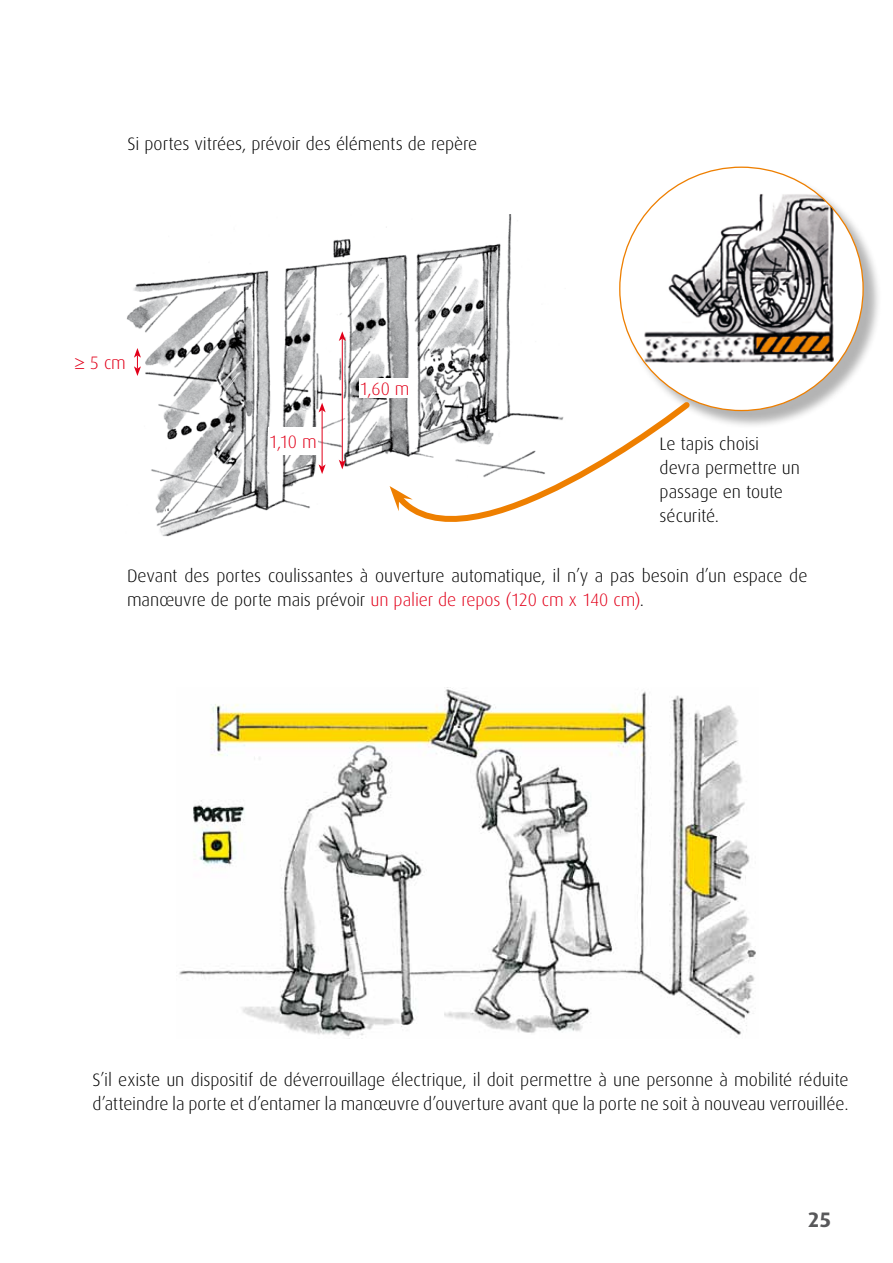
<style>
.page{position:relative;width:893px;height:1263px;background:#fff}
.page>*{position:absolute;margin:0;border:0;box-sizing:border-box;transform-origin:0 0}
.t1{font:700 21px "Dax";color:#58585a}
.t2{font:300 18px/24px "Dax";letter-spacing:-.005em;color:#000}
.t3{font:300 18px "Dax";color:#e2001a}
.s1{color:#e2001a}
</style>
<div class="page">
<img style="left:179px;top:689px;width:577px;height:350px">
<img style="left:126px;top:214px;width:386px;height:322px">
<hr style="left:342px;top:339px;width:1px;height:123px;background:#e2001a">
<svg style="left:339px;top:460px;width:7px;height:9px"></svg>
<svg style="left:339px;top:331px;width:7px;height:10px"></svg>
<div style="left:621px;top:169px;width:261px;height:261px;background:#000;opacity:.3"></div>
<div style="left:620px;top:167px;width:243px;height:243px;background:#fff;border-radius:50%"></div>
<img style="left:641px;top:182px;width:196px;height:183px">
<svg style="left:391px;top:399px;width:302px;height:137px"></svg>
<svg style="left:390px;top:486px;width:23px;height:25px"></svg>
<div style="left:359px;top:378px;width:51px;height:20px;background:#fff"></div>
<div style="left:74px;top:352px;width:53px;height:20px;background:#fff"></div>
<div style="left:268px;top:427px;width:50px;height:27px;background:#fff"></div>
<hr style="left:322px;top:410px;width:1px;height:57px;background:#e2001a">
<svg style="left:319px;top:464px;width:7px;height:10px"></svg>
<svg style="left:319px;top:403px;width:7px;height:9px"></svg>
<svg style="left:134px;top:348px;width:7px;height:28px"></svg>
<p class="t2" style="left:128px;top:132px;width:351px">Si portes vitrées, prévoir des éléments de repère</p>
<p class="t3" style="left:75px;top:353px;width:53px">≥ 5 cm</p>
<p class="t3" style="left:269px;top:432px;width:49px">1,10 m</p>
<p class="t3" style="left:359px;top:379px;width:52px">1,60 m</p>
<p class="t2" style="left:660px;top:432px;width:142px">Le tapis choisi devra permettre un passage en toute sécurité.</p>
<p class="t2" style="left:127px;top:564px;width:682px">Devant des portes coulissantes à ouverture automatique, il n’y a pas besoin d’un espace de manœuvre de porte mais prévoir <span class="s1">un palier de repos (120 cm x 140 cm)</span>.</p>
<p class="t2" style="left:93px;top:1068px;width:757px">S’il existe un dispositif de déverrouillage électrique, il doit permettre à une personne à mobilité réduite d’atteindre la porte et d’entamer la manœuvre d’ouverture avant que la porte ne soit à nouveau verrouillée.</p>
<p class="t1" style="left:808px;top:1207px;width:25px">25</p>
</div>
